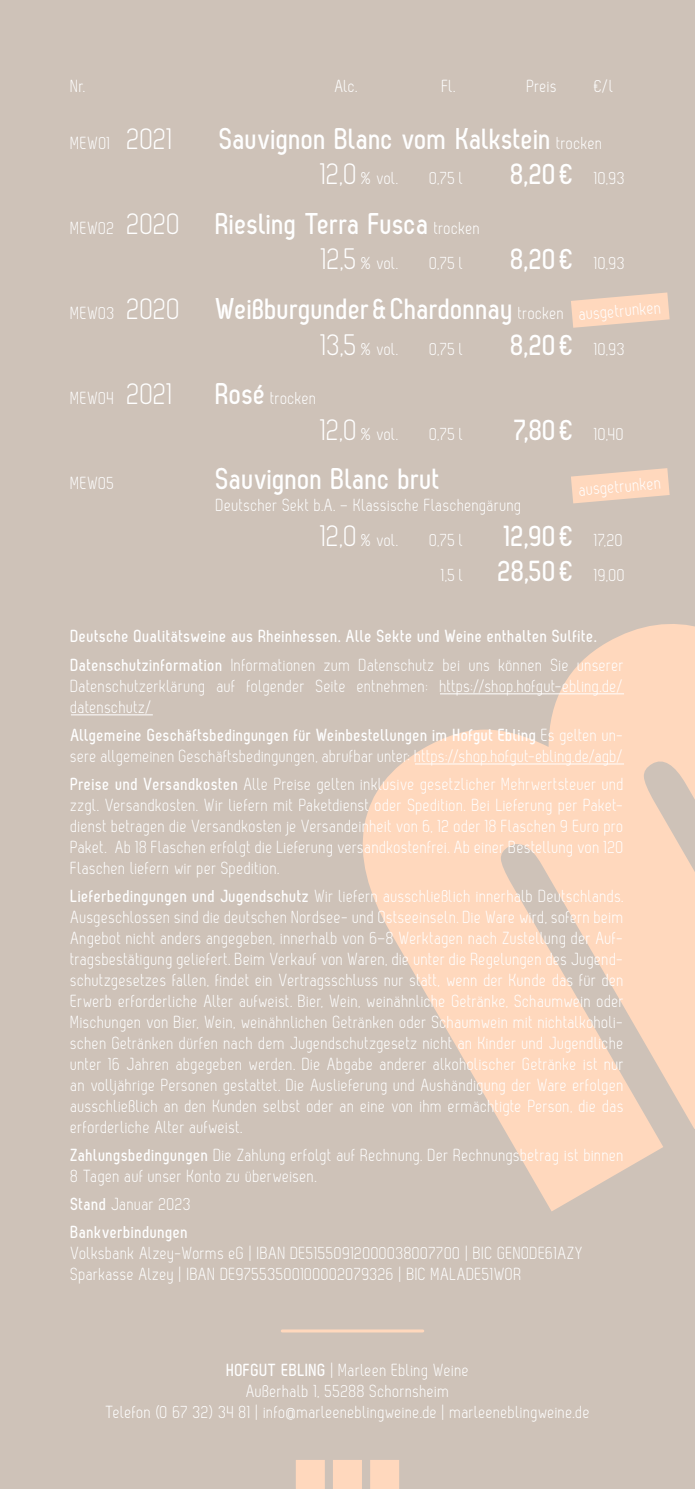
<style>
.page{position:relative;width:695px;height:1489px;background:#fff}
.page>*{position:absolute;margin:0;border:0;box-sizing:border-box;transform-origin:0 0}
.t1{font:700 30px/49.5px "Zag";letter-spacing:.005em;color:#fff}
.t2{font:17.5px/21px "Zag Normal";letter-spacing:.025em;color:#fff}
.t3{font:700 17.5px "Zag";letter-spacing:.025em;color:#fff}
.s1{font-size:30px}
.s2{font-family:"Zag Normal";font-weight:400;font-size:17.5px}
.s3{font-family:"Zag Normal";font-weight:400}
.s4{font-family:"Zag";font-weight:700;font-size:30px}
.s5{font-family:"Zag";font-weight:700}
</style>
<div class="page">
<div style="left:0;top:0;width:694px;height:1488px;background:#cec2b8"></div>
<svg style="left:296px;top:1460px;width:103px;height:28px"></svg>
<svg style="left:362px;top:624px;width:332px;height:587px;fill:#ffd8bd"></svg>
<hr style="left:440px;top:693px;width:184px;height:1px;background:#fff">
<hr style="left:71px;top:714px;width:82px;height:1px;background:#fff">
<hr style="left:415px;top:763px;width:209px;height:1px;background:#fff">
<hr style="left:282px;top:1329px;width:140px;height:3px;background:#ffd8bd">
<svg style="left:571px;top:292px;width:98px;height:36px"></svg>
<svg style="left:571px;top:468px;width:98px;height:35px"></svg>
<p class="t2" style="left:71px;top:76px;width:16px">Nr.</p>
<p class="t2" style="left:335px;top:76px;width:24px">Alc.</p>
<p class="t2" style="left:442px;top:76px;width:15px">Fl.</p>
<p class="t2" style="left:527px;top:76px;width:31px">Preis</p>
<p class="t2" style="left:594px;top:76px;width:20px">¤/l</p>
<p class="t2" style="left:71px;top:133px;width:104px">MEW01 <span class="s1">2021</span></p>
<h1 class="t1" style="left:220px;top:114px;width:384px">Sauvignon Blanc vom Kalkstein <span class="s2">trocken</span></h1>
<p class="t2" style="left:321px;top:168px;width:79px"><span class="s1">12,0</span> % vol.</p>
<p class="t2" style="left:429px;top:168px;width:35px">0,75 l</p>
<h1 class="t1" style="left:511px;top:149px;width:115px">8,20¤ <span class="s2">10,93</span></h1>
<h1 class="t1" style="left:71px;top:199px;width:411px"><span class="s2">MEW02</span> <span class="s3">2020</span> Riesling Terra Fusca <span class="s2">trocken</span></h1>
<p class="t2" style="left:321px;top:253px;width:78px"><span class="s1">12,5</span> % vol.</p>
<p class="t2" style="left:429px;top:253px;width:35px">0,75 l</p>
<h1 class="t1" style="left:71px;top:234px;width:556px;text-indent:440px">8,20¤ <span class="s2">10,93<br>MEW03</span> <span class="s3">2020</span> Weißburgunder &amp; Chardonnay <span class="s2">trocken</span></h1>
<p class="t2" style="left:321px;top:338px;width:79px"><span class="s1">13,5</span> % vol.</p>
<p class="t2" style="left:429px;top:338px;width:35px">0,75 l</p>
<h1 class="t1" style="left:511px;top:319px;width:115px">8,20¤ <span class="s2">10,93</span></h1>
<p class="t2" style="left:71px;top:388px;width:104px">MEW04 <span class="s1">2021</span></p>
<p class="t2" style="left:216px;top:388px;width:102px"><span class="s4">Rosé</span> trocken</p>
<p class="t2" style="left:321px;top:423px;width:79px"><span class="s1">12,0</span> % vol.</p>
<p class="t2" style="left:429px;top:423px;width:35px">0,75 l</p>
<h1 class="t1" style="left:515px;top:404px;width:111px">7,80¤ <span class="s2">10,40</span></h1>
<p class="t2" style="left:71px;top:473px;width:45px">MEW05</p>
<h1 class="t1" style="left:216px;top:454px;width:225px">Sauvignon Blanc brut</h1>
<p class="t2" style="left:321px;top:487px;width:202px;line-height:35.5px;text-indent:-105px">Deutscher Sekt b.A. – Klassische Flaschengärung<br><span class="s1">12,0</span> % vol.</p>
<p class="t2" style="left:578px;top:304px;width:84px;rotate:-5deg">ausgetrunken</p>
<p class="t2" style="left:578px;top:479px;width:84px;rotate:-5deg">ausgetrunken</p>
<p class="t2" style="left:429px;top:529px;width:35px">0,75 l</p>
<h1 class="t1" style="left:505px;top:510px;width:120px">12,90¤ <span class="s2">17,20</span></h1>
<p class="t2" style="left:441px;top:565px;width:185px">1,5 l <span class="s4">28,50¤</span> 19,00</p>
<p class="t3" style="left:71px;top:626px;width:527px">Deutsche Qualitätsweine aus Rheinhessen. Alle Sekte und Weine enthalten Sulfite.</p>
<p class="t2" style="left:71px;top:654px;width:554px;text-align:justify"><span class="s5">Datenschutzinformation</span> Informationen zum Datenschutz bei uns können Sie unserer Datenschutzerklärung auf folgender Seite entnehmen: https://shop.hofgut-ebling.de/ datenschutz/</p>
<p class="t3" style="left:71px;top:725px;width:554px">Allgemeine Geschäftsbedingungen für Weinbestellungen im Hofgut Ebling <span class="s3">Es gelten un-</span></p>
<p class="t2" style="left:71px;top:741px;width:554px;line-height:28px">sere allgemeinen Geschäftsbedingungen, abrufbar unter: https://shop.hofgut-ebling.de/agb/<br><span class="s5">Preise und Versandkosten</span> Alle Preise gelten inklusive gesetzlicher Mehrwertsteuer und</p>
<p class="t2" style="left:71px;top:794px;width:554px;text-align:justify">zzgl. Versandkosten. Wir liefern mit Paketdienst oder Spedition. Bei Lieferung per Paket&shy;dienst betragen die Versandkosten je Versandeinheit von 6, 12 oder 18 Flaschen 9 Euro pro Paket. Ab 18 Flaschen erfolgt die Lieferung versandkostenfrei. Ab einer Bestellung von 120<br>Flaschen liefern wir per Spedition.</p>
<p class="t2" style="left:71px;top:885px;width:554px;text-align:justify"><span class="s5">Lieferbedingungen und Jugendschutz</span> Wir liefern ausschließlich innerhalb Deutschlands.<br>Ausgeschlossen sind die deutschen Nordsee- und Ostseeinseln. Die Ware wird, sofern beim Angebot nicht anders angegeben, innerhalb von 6–8 Werktagen nach Zustellung der Auf&shy;tragsbestätigung geliefert. Beim Verkauf von Waren, die unter die Regelungen des Jugend&shy;schutzgesetzes fallen, findet ein Vertragsschluss nur statt, wenn der Kunde das für den Erwerb erforderliche Alter aufweist. Bier, Wein, weinähnliche Getränke, Schaumwein oder Mischungen von Bier, Wein, weinähnlichen Getränken oder Schaumwein mit nichtalkoholi&shy;schen Getränken dürfen nach dem Jugendschutzgesetz nicht an Kinder und Jugendliche unter 16 Jahren abgegeben werden. Die Abgabe anderer alkoholischer Getränke ist nur an volljährige Personen gestattet. Die Auslieferung und Aushändigung der Ware erfolgen ausschließlich an den Kunden selbst oder an eine von ihm ermächtigte Person, die das erforderliche Alter aufweist.</p>
<p class="t2" style="left:71px;top:1144px;width:554px"><span class="s5">Zahlungsbedingungen</span> Die Zahlung erfolgt auf Rechnung. Der Rechnungsbetrag ist binnen<br>8 Tagen auf unser Konto zu überweisen.</p>
<p class="t2" style="left:71px;top:1193px;width:122px"><span class="s5">Stand</span> Januar 2023</p>
<p class="t3" style="left:71px;top:1222px;width:119px">Bankverbindungen</p>
<p class="t2" style="left:71px;top:1242px;width:513px">Volksbank Alzey-Worms eG | IBAN DE51550912000038007700 | BIC GENODE61AZY<br>Sparkasse Alzey | IBAN DE97553500100002079326 | BIC MALADE51WOR</p>
<p class="t2" style="left:106px;top:1359px;width:486px;text-align:center"><span class="s5">HOFGUT EBLING</span> | Marleen Ebling Weine<br>Außerhalb 1, 55288 Schornsheim<br>Telefon (0 67 32) 34 81 | info@marleeneblingweine.de | marleeneblingweine.de</p>
</div>
